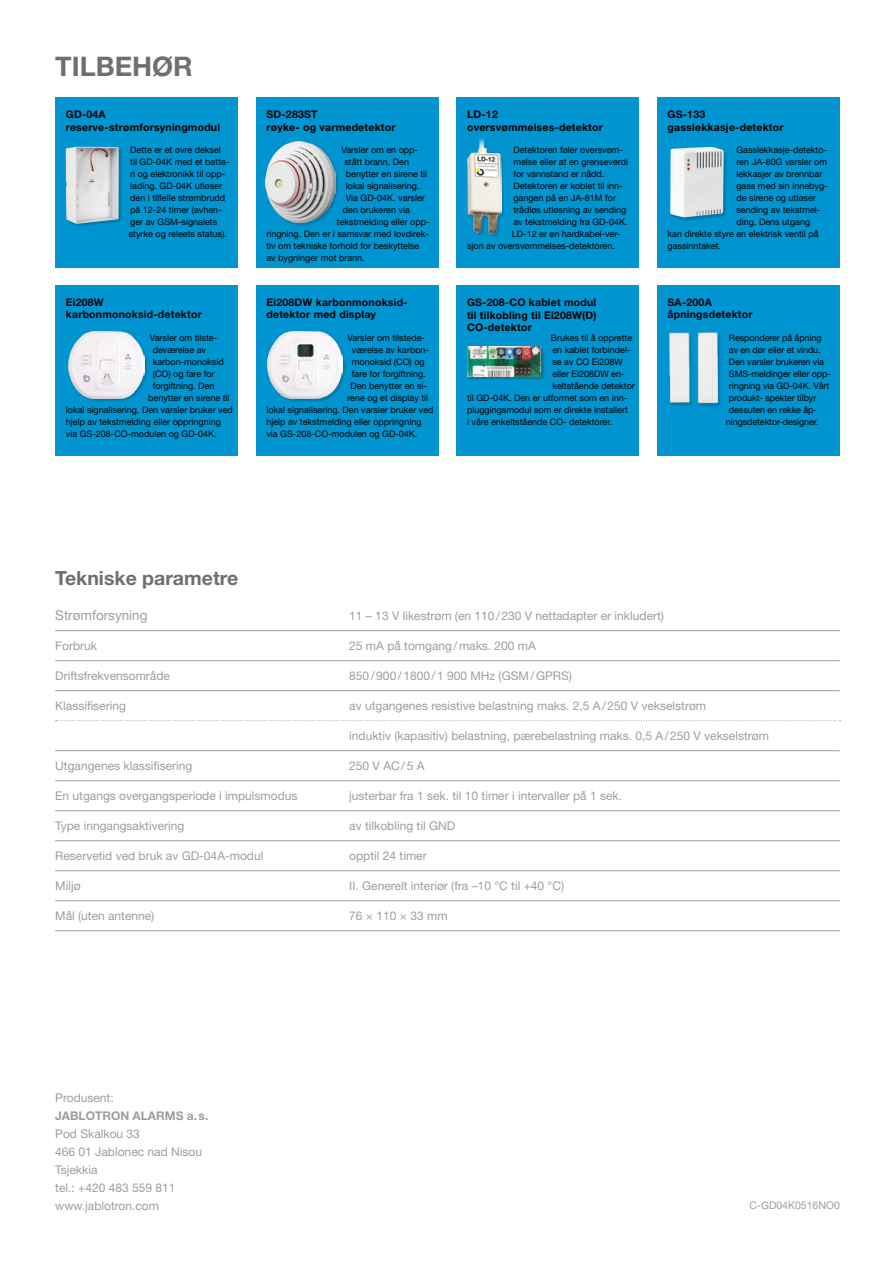
<style>
.page{position:relative;width:893px;height:1263px;background:#fff}
.page>*{position:absolute;margin:0;border:0;box-sizing:border-box;transform-origin:0 0}
.t1{font:700 27px "Helvetica Neue CE";color:#6f6f6e}
.t2{font:700 19.5px "Helvetica Neue CE";color:#6f6f6e}
.t3{font:13.5px "Helvetica Neue CE";color:#9c9d9d}
.t4{font:12px/18px "Helvetica Neue CE";color:#9c9d9d}
.t5{font:700 12px "Helvetica Neue CE";color:#9c9d9d}
.t6{font:700 10.5px/12.6px "Helvetica Neue CE";letter-spacing:.02em;color:#000}
.t7{font:10.5px "Helvetica Neue CE";color:#9c9d9d}
.t8{font:9px/12px "Helvetica Neue CE";color:#000}
</style>
<div class="page">
<div style="left:55px;top:98px;width:183px;height:170px;background:#0094d0"></div>
<div style="left:55px;top:286px;width:183px;height:170px;background:#0094d0"></div>
<div style="left:256px;top:98px;width:183px;height:170px;background:#0094d0"></div>
<div style="left:256px;top:286px;width:183px;height:170px;background:#0094d0"></div>
<div style="left:456px;top:98px;width:183px;height:170px;background:#0094d0"></div>
<div style="left:456px;top:286px;width:183px;height:170px;background:#0094d0"></div>
<div style="left:657px;top:98px;width:183px;height:170px;background:#0094d0"></div>
<div style="left:657px;top:286px;width:183px;height:170px;background:#0094d0"></div>
<div style="left:670px;top:147px;width:58px;height:74px;background:#000;opacity:.2"></div>
<img style="left:670px;top:147px;width:54px;height:70px">
<div style="left:468px;top:347px;width:77px;height:33px;background:#000;opacity:.2"></div>
<img style="left:468px;top:347px;width:73px;height:29px">
<div style="left:468px;top:137px;width:37px;height:100px;background:#000;opacity:.2"></div>
<img style="left:468px;top:137px;width:33px;height:96px">
<div style="left:266px;top:142px;width:73px;height:84px;background:#000;opacity:.2"></div>
<img style="left:266px;top:141px;width:70px;height:81px">
<div style="left:69px;top:332px;width:79px;height:70px;background:#000;opacity:.2"></div>
<img style="left:68px;top:332px;width:76px;height:66px">
<hr style="left:55px;top:630px;width:785px;height:1px;background:#9c9d9d">
<hr style="left:55px;top:660px;width:785px;height:1px;background:#9c9d9d">
<hr style="left:55px;top:690px;width:785px;height:1px;background:#9c9d9d">
<svg style="left:56px;top:720px;width:784px;height:1px"></svg>
<hr style="left:55px;top:750px;width:785px;height:1px;background:#9c9d9d">
<hr style="left:55px;top:780px;width:785px;height:1px;background:#9c9d9d">
<hr style="left:55px;top:810px;width:785px;height:1px;background:#9c9d9d">
<hr style="left:55px;top:840px;width:785px;height:1px;background:#9c9d9d">
<hr style="left:55px;top:870px;width:785px;height:1px;background:#9c9d9d">
<hr style="left:55px;top:900px;width:785px;height:1px;background:#9c9d9d">
<hr style="left:55px;top:930px;width:785px;height:1px;background:#9c9d9d">
<img style="left:668px;top:332px;width:53px;height:75px">
<div style="left:66px;top:147px;width:57px;height:81px;background:#000;opacity:.2"></div>
<img style="left:66px;top:147px;width:53px;height:77px">
<div style="left:268px;top:332px;width:79px;height:70px;background:#000;opacity:.2"></div>
<img style="left:267px;top:332px;width:76px;height:66px">
<h1 class="t1" style="left:55px;top:50px;width:139px">TILBEHØR</h1>
<p class="t6" style="left:66px;top:108px;width:156px">GD-04A reserve-strømforsyningmodul</p>
<p class="t6" style="left:266px;top:108px;width:131px">SD-283ST<br>røyke- og varmedetektor</p>
<p class="t6" style="left:467px;top:108px;width:137px">LD-12 oversvømmelses-detektor</p>
<p class="t8" style="left:129px;top:144px;width:102px">Dette er et øvre deksel<br>til GD-04K med et batte&shy;ri og elektronikk til opp&shy;lading. GD-04K utløser den i tilfelle strømbrudd på 12-24 timer (avhen&shy;ger av GSM-signalets styrke og releets status).</p>
<p class="t8" style="left:341px;top:144px;width:78px">Varsler om en opp-</p>
<p class="t8" style="left:344px;top:156px;width:66px">stått brann. Den</p>
<p class="t8" style="left:346px;top:168px;width:83px">benytter en sirene til</p>
<p class="t8" style="left:346px;top:180px;width:75px">lokal signalisering.</p>
<p class="t8" style="left:346px;top:192px;width:81px">Via GD-04K. varsler</p>
<p class="t8" style="left:343px;top:204px;width:69px">den brukeren via</p>
<p class="t8" style="left:337px;top:216px;width:94px">tekstmelding eller opp-</p>
<p class="t8" style="left:266px;top:228px;width:164px">ringning. Den er i samsvar med lovdirek-</p>
<p class="t8" style="left:266px;top:240px;width:154px">tiv om tekniske forhold for beskyttelse</p>
<p class="t8" style="left:266px;top:252px;width:100px">av bygninger mot brann.</p>
<p class="t8" style="left:513px;top:144px;width:111px">Detektoren føler oversvøm-</p>
<p class="t8" style="left:513px;top:156px;width:116px">melse eller at en grenseverdi</p>
<p class="t8" style="left:513px;top:168px;width:93px">for vannstand er nådd.</p>
<p class="t8" style="left:513px;top:180px;width:111px">Detektoren er koblet til inn-</p>
<p class="t8" style="left:513px;top:192px;width:104px">gangen på en JA-81M for</p>
<p class="t8" style="left:513px;top:204px;width:115px">trådløs utløsning av sending</p>
<p class="t8" style="left:513px;top:216px;width:116px">av tekstmelding fra GD-04K.</p>
<p class="t8" style="left:512px;top:228px;width:110px">LD-12 er en hardkabel-ver-</p>
<p class="t8" style="left:467px;top:240px;width:149px">sjon av oversvømmelses-detektoren.</p>
<p class="t6" style="left:668px;top:108px;width:117px">GS-133 gasslekkasje-detektor</p>
<p class="t8" style="left:736px;top:144px;width:92px">Gasslekkasje-detekto-</p>
<p class="t8" style="left:736px;top:156px;width:92px">ren JA-80G varsler om</p>
<p class="t8" style="left:736px;top:168px;width:87px">lekkasjer av brennbar</p>
<p class="t8" style="left:736px;top:180px;width:93px">gass med sin innebyg-</p>
<p class="t8" style="left:736px;top:192px;width:81px">de sirene og utløser</p>
<p class="t8" style="left:736px;top:204px;width:85px">sending av tekstmel-</p>
<p class="t8" style="left:736px;top:216px;width:75px">ding. Dens utgang</p>
<p class="t8" style="left:668px;top:228px;width:152px">kan direkte styre en elektrisk ventil på</p>
<p class="t8" style="left:668px;top:240px;width:55px">gassinntaket.</p>
<p class="t6" style="left:66px;top:296px;width:137px">Ei208W karbonmonoksid-detektor</p>
<p class="t6" style="left:668px;top:296px;width:86px">SA-200A åpningsdetektor</p>
<p class="t6" style="left:266px;top:296px;width:143px">Ei208DW karbonmonoksid&shy;detektor med display</p>
<p class="t6" style="left:467px;top:296px;width:131px;text-align:justify">GS-208-CO kablet modul til tilkobling til Ei208W(D)<br>CO-detektor</p>
<p class="t8" style="left:150px;top:332px;width:69px">Varsler om tilste-</p>
<p class="t8" style="left:153px;top:344px;width:55px">deværelse av</p>
<p class="t8" style="left:153px;top:356px;width:73px">karbon-monoksid</p>
<p class="t8" style="left:153px;top:368px;width:63px">(CO) og fare for</p>
<p class="t8" style="left:153px;top:380px;width:63px">forgiftning. Den</p>
<p class="t8" style="left:148px;top:392px;width:83px">benytter en sirene til</p>
<p class="t8" style="left:66px;top:404px;width:169px">lokal signalisering. Den varsler bruker ved</p>
<p class="t8" style="left:66px;top:416px;width:157px">hjelp av tekstmelding eller oppringning</p>
<p class="t8" style="left:66px;top:428px;width:152px">via GS‑208-CO-modulen og GD-04K.</p>
<p class="t8" style="left:347px;top:332px;width:79px">Varsler om tilstede-</p>
<p class="t8" style="left:352px;top:344px;width:79px">værelse av karbon-</p>
<p class="t8" style="left:352px;top:356px;width:74px">monoksid (CO) og</p>
<p class="t8" style="left:352px;top:368px;width:75px">fare for forgiftning.</p>
<p class="t8" style="left:350px;top:380px;width:78px">Den benytter en si-</p>
<p class="t8" style="left:347px;top:392px;width:82px">rene og et display til</p>
<p class="t8" style="left:266px;top:404px;width:169px">lokal signalisering. Den varsler bruker ved</p>
<p class="t8" style="left:266px;top:416px;width:157px">hjelp av tekstmelding eller oppringning</p>
<p class="t8" style="left:266px;top:428px;width:152px">via GS-208-CO-modulen og GD-04K.</p>
<p class="t8" style="left:551px;top:332px;width:83px">Brukes til å opprette</p>
<p class="t8" style="left:552px;top:344px;width:80px">en kablet forbindel-</p>
<p class="t8" style="left:552px;top:356px;width:72px">se av CO Ei208W</p>
<p class="t8" style="left:552px;top:368px;width:74px">eller Ei208DW en-</p>
<p class="t8" style="left:552px;top:380px;width:84px">keltstående detektor</p>
<p class="t8" style="left:467px;top:392px;width:162px">til GD-04K. Den er utformet som en inn-</p>
<p class="t8" style="left:467px;top:404px;width:162px">pluggingsmodul som er direkte installert</p>
<p class="t8" style="left:467px;top:416px;width:147px">i våre enkeltstående CO- detektorer.</p>
<p class="t8" style="left:729px;top:332px;width:94px">Responderer på åpning</p>
<p class="t8" style="left:729px;top:344px;width:93px">av en dør eller et vindu.</p>
<p class="t8" style="left:729px;top:356px;width:97px">Den varsler brukeren via</p>
<p class="t8" style="left:729px;top:368px;width:103px">SMS-meldinger eller opp-</p>
<p class="t8" style="left:729px;top:380px;width:102px">ringning via GD-04K. Vårt</p>
<p class="t8" style="left:729px;top:392px;width:89px">produkt- spekter tilbyr</p>
<p class="t8" style="left:729px;top:404px;width:89px">dessuten en rekke åp-</p>
<p class="t8" style="left:726px;top:416px;width:94px">ningsdetektor-designer.</p>
<h2 class="t2" style="left:55px;top:566px;width:185px">Tekniske parametre</h2>
<h3 class="t3" style="left:55px;top:607px;width:94px">Strømforsyning</h3>
<h3 class="t4" style="left:349px;top:606px;width:316px">11 – 13 V likestrøm (en 110/230 V nettadapter er inkludert)</h3>
<h3 class="t4" style="left:55px;top:636px;width:43px">Forbruk</h3>
<h3 class="t4" style="left:349px;top:636px;width:188px">25 mA på tomgang/maks. 200 mA</h3>
<h3 class="t4" style="left:55px;top:666px;width:116px">Driftsfrekvensområde</h3>
<h3 class="t4" style="left:349px;top:666px;width:224px">850/900/1800/1 900 MHz (GSM/GPRS)</h3>
<h3 class="t4" style="left:55px;top:696px;width:72px">Klassifisering</h3>
<h3 class="t4" style="left:349px;top:696px;width:358px">av utgangenes resistive belastning maks. 2,5 A/250 V vekselstrøm</h3>
<h3 class="t4" style="left:349px;top:726px;width:421px">induktiv (kapasitiv) belastning, pærebelastning maks. 0,5 A/250 V vekselstrøm</h3>
<h3 class="t4" style="left:55px;top:756px;width:139px">Utgangenes klassifisering</h3>
<h3 class="t4" style="left:349px;top:756px;width:77px">250 V AC/5 A</h3>
<h3 class="t4" style="left:55px;top:786px;width:244px">En utgangs overgangsperiode i impulsmodus</h3>
<h3 class="t4" style="left:349px;top:786px;width:274px">justerbar fra 1 sek. til 10 timer i intervaller på 1 sek.</h3>
<h3 class="t4" style="left:55px;top:816px;width:131px">Type inngangsaktivering</h3>
<h3 class="t4" style="left:349px;top:816px;width:108px">av tilkobling til GND</h3>
<h3 class="t4" style="left:55px;top:846px;width:210px">Reservetid ved bruk av GD-04A-modul</h3>
<h3 class="t4" style="left:349px;top:846px;width:79px">opptil 24 timer</h3>
<h3 class="t4" style="left:55px;top:876px;width:27px">Miljø</h3>
<h3 class="t4" style="left:349px;top:876px;width:216px">II. Generelt interiør (fra –10 °C til +40 °C)</h3>
<h3 class="t4" style="left:55px;top:906px;width:101px">Mål (uten antenne)</h3>
<h3 class="t4" style="left:349px;top:906px;width:100px">76 × 110 × 33 mm</h3>
<h3 class="t4" style="left:55px;top:1088px;width:60px">Produsent:</h3>
<h3 class="t5" style="left:55px;top:1108px;width:155px">JABLOTRON ALARMS a.s.</h3>
<h3 class="t4" style="left:55px;top:1124px;width:148px">Pod Skalkou 33<br>466 01 Jablonec nad Nisou<br>Tsjekkia<br>tel.: +420 483 559 811 www.jablotron.com</h3>
<p class="t7" style="left:749px;top:1199px;width:92px">C-GD04K0516NO0</p>
</div>
